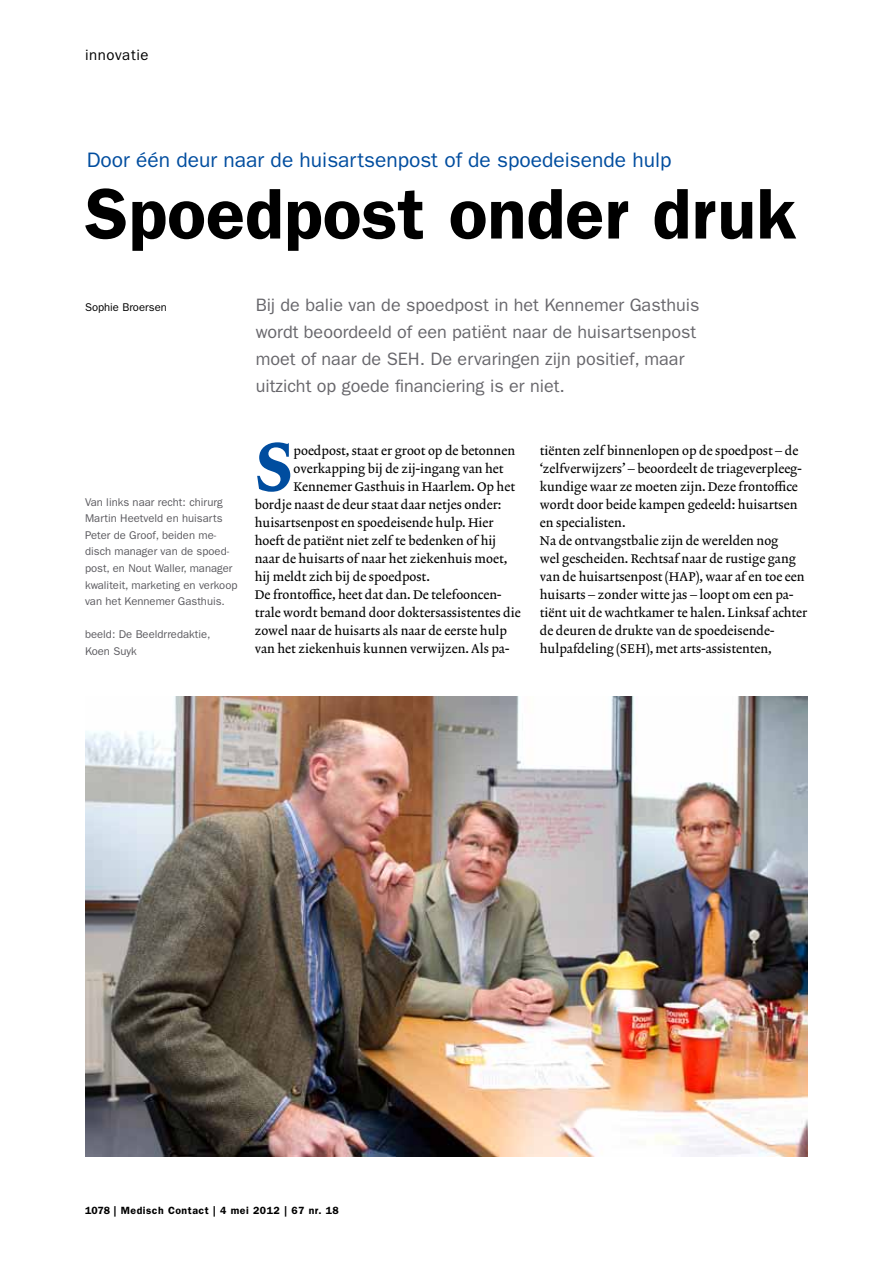
<style>
.page{position:relative;width:893px;height:1263px;background:#fff}
.page>*{position:absolute;margin:0;border:0;box-sizing:border-box;transform-origin:0 0}
.t1{font:600 72px "ITC Franklin Gothic Std";color:#000}
.t2{font:69.45px "Lexicon No 2 Roman D";color:#004d9f}
.t3{font:21px "ITC Franklin Gothic Std";color:#004d9f}
.t4{font:18px/27px "ITC Franklin Gothic Std";color:#68676c}
.t5{font:15px "ITC Franklin Gothic Std";letter-spacing:.04em;color:#000}
.t6{font:12.75px/18px "Lexicon No 2 Roman A";color:#000}
.t7{font:11.25px/16.5px "ITC Franklin Gothic Std";color:#5c5b60}
.t8{font:11.25px "ITC Franklin Gothic Std";color:#000}
.t9{font:600 10.5px "ITC Franklin Gothic Std";letter-spacing:.05em;color:#000}
</style>
<div class="page">
<img style="left:85px;top:696px;width:723px;height:460px">
<p class="t5" style="left:85px;top:46px;width:65px">innovatie</p>
<h3 class="t3" style="left:87px;top:147px;width:586px">Door één deur naar de huisartsenpost of de spoedeisende hulp</h3>
<h1 class="t1" style="left:85px;top:171px;width:713px">Spoedpost onder druk</h1>
<p class="t8" style="left:85px;top:300px;width:83px">Sophie Broersen</p>
<h3 class="t4" style="left:256px;top:291px;width:445px">Bij de balie van de spoedpost in het Kennemer Gasthuis wordt beoordeeld of een patiënt naar de huisartsenpost moet of naar de SEH. De ervaringen zijn positief, maar uitzicht op goede financiering is er niet.</h3>
<p class="t7" style="left:85px;top:494px;width:154px">Van links naar recht: chirurg<br>Martin Heetveld en huisarts<br>Peter de Groof, beiden me&shy;disch manager van de spoed&shy;post, en Nout Waller, manager kwaliteit, marketing en verkoop van het Kennemer Gasthuis.</p>
<p class="t7" style="left:85px;top:626px;width:127px">beeld: De Beeldrredaktie,<br>Koen Suyk</p>
<h2 class="t2" style="left:255px;top:426px;width:40px">S</h2>
<p class="t6" style="left:294px;top:442px;width:223px">poedpost, staat er groot op de betonnen</p>
<p class="t6" style="left:294px;top:460px;width:211px">overkapping bij de zij-ingang van het</p>
<p class="t6" style="left:294px;top:478px;width:223px">Kennemer Gasthuis in Haarlem. Op het</p>
<p class="t6" style="left:255px;top:496px;width:248px">bordje naast de deur staat daar netjes onder:</p>
<p class="t6" style="left:255px;top:514px;width:240px">huisartsenpost en spoedeisende hulp. Hier</p>
<p class="t6" style="left:255px;top:532px;width:243px">hoeft de patiënt niet zelf te bedenken of hij</p>
<p class="t6" style="left:255px;top:550px;width:254px">naar de huisarts of naar het ziekenhuis moet,</p>
<p class="t6" style="left:255px;top:568px;width:177px">hij meldt zich bij de spoedpost.</p>
<p class="t6" style="left:255px;top:586px;width:248px">De frontoffice, heet dat dan. De telefooncen-</p>
<p class="t6" style="left:255px;top:604px;width:267px">trale wordt bemand door doktersassistentes die</p>
<p class="t6" style="left:255px;top:622px;width:254px">zowel naar de huisarts als naar de eerste hulp</p>
<p class="t6" style="left:255px;top:640px;width:256px">van het ziekenhuis kunnen verwijzen. Als pa-</p>
<p class="t6" style="left:540px;top:442px;width:269px">tiënten zelf binnenlopen op de spoedpost – de ‘zelfverwijzers’ – beoordeelt de triageverpleeg&shy;kundige waar ze moeten zijn. Deze frontoffice wordt door beide kampen gedeeld: huisartsen en specialisten.<br>Na de ontvangstbalie zijn de werelden nog<br>wel gescheiden. Rechtsaf naar de rustige gang van de huisartsenpost (HAP), waar af en toe een huisarts – zonder witte jas – loopt om een pa&shy;tiënt uit de wachtkamer te halen. Linksaf achter de deuren de drukte van de spoedeisende&shy;hulpafdeling (SEH), met arts-assistenten,</p>
<p class="t9" style="left:85px;top:1204px;width:255px">1078 | Medisch Contact | 4 mei 2012 | 67 nr. 18</p>
</div>
